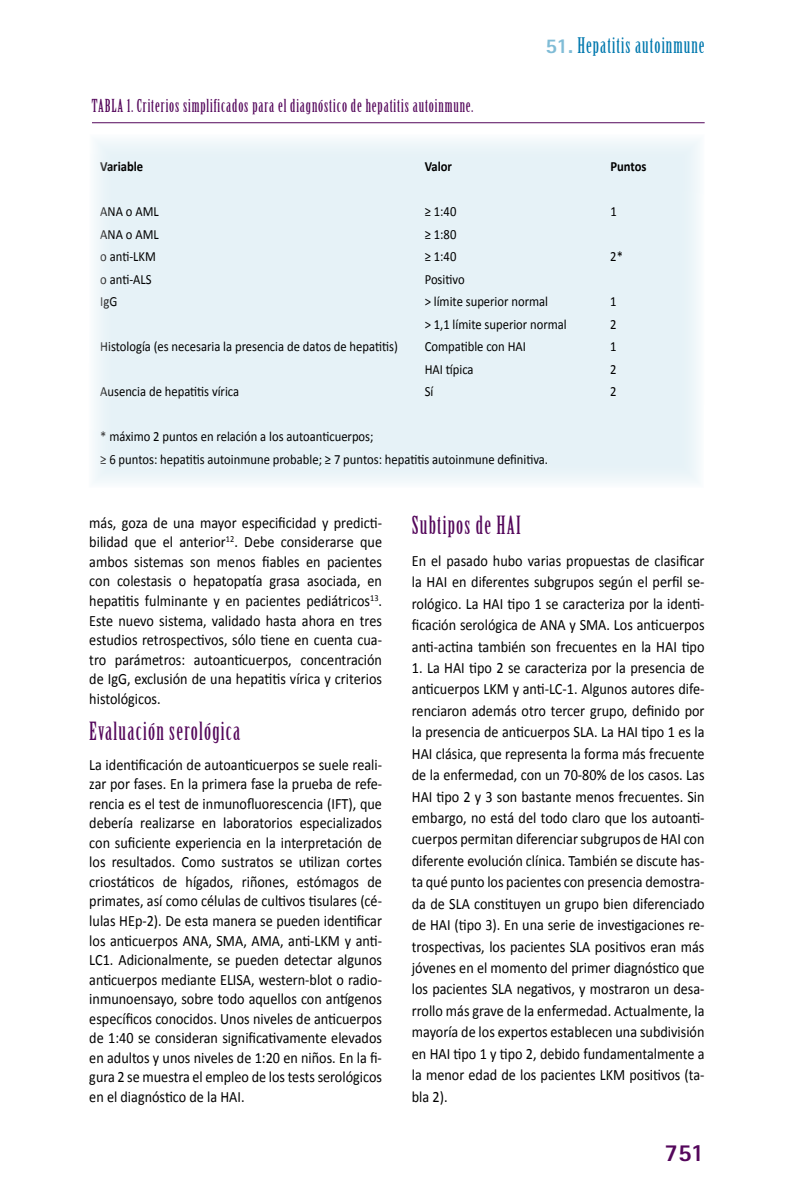
<style>
.page{position:relative;width:794px;height:1191px;background:#fff}
.page>*{position:absolute;margin:0;border:0;box-sizing:border-box;transform-origin:0 0}
.t1{font:24.5px "Birch Std";letter-spacing:.05em;color:#54075b}
.t2{font:800 24.5px "Rotis Sans Serif";color:#54075b}
.t3{font:21px "Birch Std";letter-spacing:.05em;color:#0078ae}
.t4{font:17.5px "Birch Std";letter-spacing:.05em;color:#54075b}
.t5{font:15.75px/19.6px "Calibri";color:#000;text-align:justify;scale:.9 1}
.t6{font:14px/22.4px "Calibri";color:#000;scale:.9 1}
.t7{font:700 14px "Calibri";color:#000;scale:.9 1}
.s1{font-family:"Rotis Sans Serif";font-weight:800;color:#80bcd6}
</style>
<div class="page">
<div style="left:94px;top:140px;width:606px;height:343px;background:#e6f2f7"></div>
<hr style="left:92px;top:122px;width:612px;height:1px;background:#54075b">
<p class="t4" style="left:92px;top:96px;width:383px">TABLA 1. Criterios simplificados para el diagnóstico de hepatitis autoinmune.</p>
<h2 class="t3" style="left:545px;top:33px;width:161px"><span class="s1">51.</span> Hepatitis autoinmune</h2>
<p class="t7" style="left:100px;top:158px;width:49px">Variable</p>
<p class="t7" style="left:425px;top:158px;width:32px">Valor</p>
<p class="t7" style="left:610px;top:158px;width:42px">Puntos</p>
<p class="t6" style="left:100px;top:201px;width:66px">ANA o AML</p>
<p class="t6" style="left:425px;top:201px;width:37px">≥ 1:40</p>
<p class="t6" style="left:610px;top:201px;width:9px">1</p>
<p class="t6" style="left:100px;top:223px;width:66px">ANA o AML</p>
<p class="t6" style="left:425px;top:223px;width:37px">≥ 1:80</p>
<p class="t6" style="left:100px;top:245px;width:63px">o anti-LKM</p>
<p class="t6" style="left:425px;top:245px;width:37px">≥ 1:40</p>
<p class="t6" style="left:610px;top:245px;width:16px">2*</p>
<p class="t6" style="left:100px;top:268px;width:58px">o anti-ALS</p>
<p class="t6" style="left:425px;top:268px;width:46px">Positivo</p>
<p class="t6" style="left:100px;top:290px;width:20px">IgG</p>
<p class="t6" style="left:425px;top:290px;width:138px">&gt; límite superior normal</p>
<p class="t6" style="left:610px;top:290px;width:9px">1</p>
<p class="t6" style="left:425px;top:313px;width:159px">&gt; 1,1 límite superior normal</p>
<p class="t6" style="left:610px;top:313px;width:9px">2</p>
<p class="t6" style="left:100px;top:335px;width:332px">Histología (es necesaria la presencia de datos de hepatitis)</p>
<p class="t6" style="left:425px;top:335px;width:114px">Compatible con HAI</p>
<p class="t6" style="left:610px;top:335px;width:9px">1</p>
<p class="t6" style="left:425px;top:358px;width:56px">HAI típica</p>
<p class="t6" style="left:610px;top:358px;width:9px">2</p>
<p class="t6" style="left:100px;top:380px;width:156px">Ausencia de hepatitis vírica</p>
<p class="t6" style="left:425px;top:380px;width:11px">Sí</p>
<p class="t6" style="left:610px;top:380px;width:9px">2</p>
<p class="t6" style="left:100px;top:425px;width:499px">* máximo 2 puntos en relación a los autoanticuerpos;<br>≥ 6 puntos: hepatitis autoinmune probable; ≥ 7 puntos: hepatitis autoinmune definitiva.</p>
<p class="t5" style="left:89px;top:513px;width:327px">más, goza de una mayor especificidad y predicti&shy;bilidad que el anterior<sup>12</sup>. Debe considerarse que ambos sistemas son menos fiables en pacientes con colestasis o hepatopatía grasa asociada, en hepatitis fulminante y en pacientes pediátricos<sup>13</sup>.<br>Este nuevo sistema, validado hasta ahora en tres estudios retrospectivos, sólo tiene en cuenta cua&shy;tro parámetros: autoanticuerpos, concentración de IgG, exclusión de una hepatitis vírica y criterios histológicos.</p>
<h1 class="t1" style="left:89px;top:717px;width:153px">Evaluación serológica</h1>
<p class="t5" style="left:89px;top:755px;width:327px">La identificación de autoanticuerpos se suele reali&shy;zar por fases. En la primera fase la prueba de refe&shy;rencia es el test de inmunofluorescencia (IFT), que debería realizarse en laboratorios especializados con suficiente experiencia en la interpretación de los resultados. Como sustratos se utilizan cortes criostáticos de hígados, riñones, estómagos de primates, así como células de cultivos tisulares (cé&shy;lulas HEp-2). De esta manera se pueden identificar los anticuerpos ANA, SMA, AMA, anti-LKM y anti-LC1. Adicionalmente, se pueden detectar algunos anticuerpos mediante ELISA, western-blot o radio&shy;inmunoensayo, sobre todo aquellos con antígenos específicos conocidos. Unos niveles de anticuerpos de 1:40 se consideran significativamente elevados en adultos y unos niveles de 1:20 en niños. En la fi&shy;gura 2 se muestra el empleo de los tests serológicos en el diagnóstico de la HAI.</p>
<h1 class="t1" style="left:412px;top:512px;width:110px">Subtipos de HAI</h1>
<p class="t5" style="left:412px;top:550px;width:327px;line-height:21.3px">En el pasado hubo varias propuestas de clasificar la HAI en diferentes subgrupos según el perfil se&shy;rológico. La HAI tipo 1 se caracteriza por la identi&shy;ficación serológica de ANA y SMA. Los anticuerpos anti-actina también son frecuentes en la HAI tipo</p>
<p class="t5" style="left:412px;top:657px;width:327px;line-height:21.3px">1. La HAI tipo 2 se caracteriza por la presencia de anticuerpos LKM y anti-LC-1. Algunos autores dife&shy;renciaron además otro tercer grupo, definido por la presencia de anticuerpos SLA. La HAI tipo 1 es la HAI clásica, que representa la forma más frecuente de la enfermedad, con un 70-80% de los casos. Las HAI tipo 2 y 3 son bastante menos frecuentes. Sin embargo, no está del todo claro que los autoanti&shy;cuerpos permitan diferenciar subgrupos de HAI con diferente evolución clínica. También se discute has&shy;ta qué punto los pacientes con presencia demostra&shy;da de SLA constituyen un grupo bien diferenciado de HAI (tipo 3). En una serie de investigaciones re&shy;trospectivas, los pacientes SLA positivos eran más jóvenes en el momento del primer diagnóstico que los pacientes SLA negativos, y mostraron un desa&shy;rrollo más grave de la enfermedad. Actualmente, la mayoría de los expertos establecen una subdivisión en HAI tipo 1 y tipo 2, debido fundamentalmente a la menor edad de los pacientes LKM positivos (ta&shy;bla 2).</p>
<h1 class="t2" style="left:664px;top:1136px;width:41px">751</h1>
</div>
